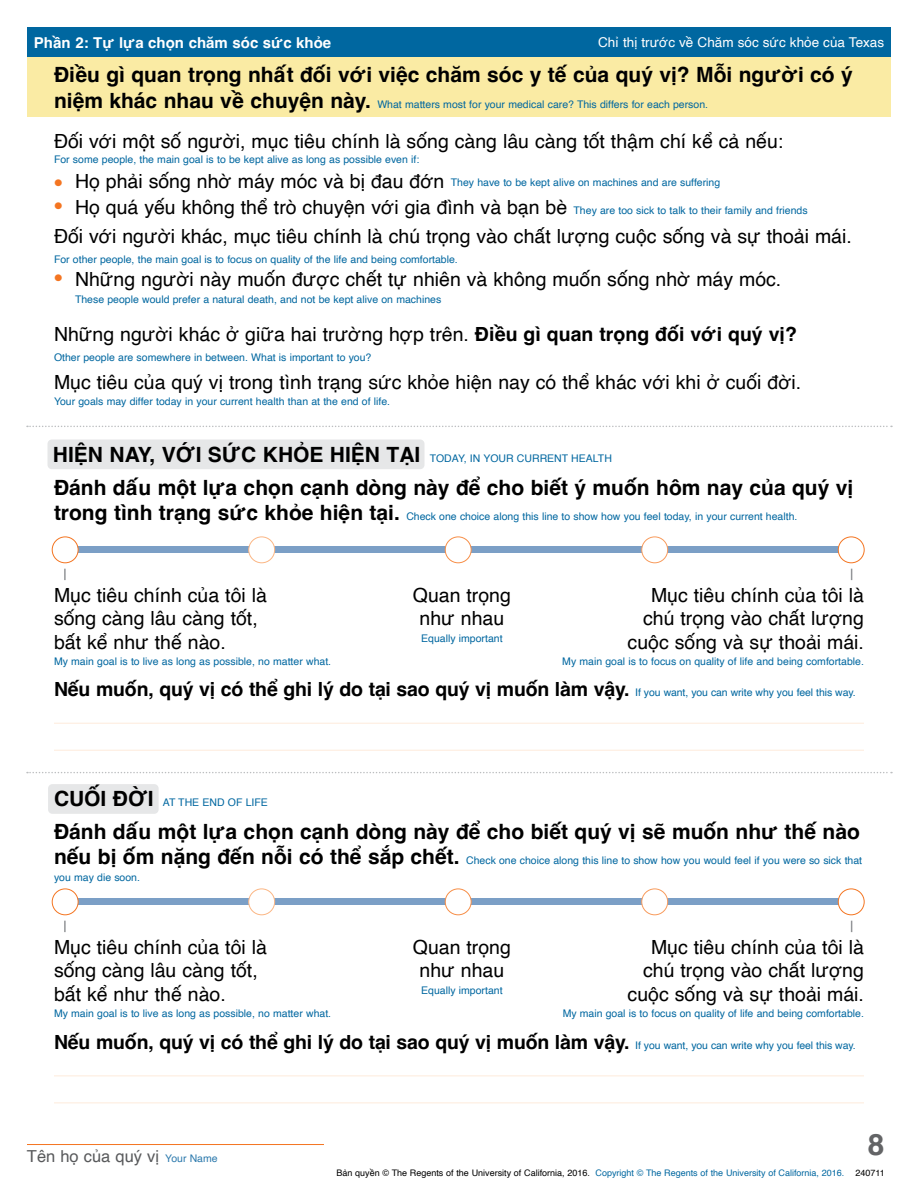
<style>
.page{position:relative;width:918px;height:1188px;background:#fff}
.page>*{position:absolute;margin:0;border:0;box-sizing:border-box;transform-origin:0 0}
.t1{font:700 30px "Helvetica";color:#636466}
.Title_2_-vi{font:700 21px "Helvetica";color:#000}
.Instruction_1_-vi{font:700 21px "Helvetica";color:#000}
.Paragraph_1_-vi{font:19.5px/23.4px "Helvetica";color:#000;text-align:center}
.Paragraph_1_-vi-2{font:700 19.5px "Helvetica";letter-spacing:-.01em;color:#000}
.t2{font:16.5px "Helvetica";color:#58595b}
.t3{font:700 15px "Helvetica";color:#fff}
.t4{font:13.5px "Helvetica";color:#fff}
.Title_2_-vi-2{font:10.5px/16.5px "Helvetica";color:#0067a0}
.Paragraph_1_-vi-3{font:10.5px "Helvetica";color:#0067a0}
.Instruction_1_-vi-2{font:10.5px "Helvetica";color:#0067a0}
.t5{font:9px "Helvetica";color:#000}
.s1{font-weight:700;font-size:21px;color:#000}
.s2{font-family:"Arial";font-weight:700;font-size:24px;color:#f47521}
.s3{font-size:19.5px;color:#000}
.s4{font-weight:700}
.s5{font-weight:400;font-size:10.5px;color:#0067a0}
.s6{font-size:10.5px;color:#2d7aad}
.s7{color:#0067a0}
</style>
<div class="page">
<div style="left:27px;top:27px;width:864px;height:42px;background:#0067a0"></div>
<hr style="left:27px;top:1144px;width:297px;height:1px;background:#f47521">
<div style="left:27px;top:57px;width:864px;height:60px;background:#faeba4"></div>
<div style="left:48px;top:440px;width:377px;height:29px;background:#e6e7e8;border-radius:4px"></div>
<div style="left:48px;top:784px;width:111px;height:30px;background:#e6e7e8;border-radius:4px"></div>
<svg style="left:64px;top:569px;width:2px;height:11px"></svg>
<div style="left:59px;top:546px;width:797px;height:7px;background:#7b9fc6"></div>
<div style="left:52px;top:537px;width:26px;height:26px;background:#fff;border-radius:50%"></div>
<div style="left:52px;top:537px;width:27px;height:26px;border:1px solid #f47521;border-radius:50%"></div>
<div style="left:445px;top:537px;width:26px;height:26px;background:#fff;border-radius:50%"></div>
<div style="left:445px;top:537px;width:27px;height:26px;border:1px solid #f78e47;border-radius:50%"></div>
<div style="left:249px;top:537px;width:26px;height:26px;background:#fff;border-radius:50%"></div>
<div style="left:248px;top:537px;width:27px;height:26px;border:1px solid #fbb684;border-radius:50%"></div>
<div style="left:642px;top:537px;width:26px;height:26px;background:#fff;border-radius:50%"></div>
<div style="left:641px;top:537px;width:27px;height:26px;border:1px solid #f89b5c;border-radius:50%"></div>
<div style="left:838px;top:537px;width:26px;height:26px;background:#fff;border-radius:50%"></div>
<div style="left:838px;top:537px;width:27px;height:26px;border:1px solid #f47521;border-radius:50%"></div>
<svg style="left:64px;top:921px;width:2px;height:11px"></svg>
<div style="left:59px;top:898px;width:797px;height:7px;background:#7b9fc6"></div>
<div style="left:52px;top:889px;width:26px;height:26px;background:#fff;border-radius:50%"></div>
<div style="left:52px;top:889px;width:27px;height:26px;border:1px solid #f47521;border-radius:50%"></div>
<div style="left:445px;top:889px;width:26px;height:26px;background:#fff;border-radius:50%"></div>
<div style="left:445px;top:889px;width:27px;height:26px;border:1px solid #f78e47;border-radius:50%"></div>
<div style="left:249px;top:889px;width:26px;height:26px;background:#fff;border-radius:50%"></div>
<div style="left:248px;top:889px;width:27px;height:26px;border:1px solid #fbb684;border-radius:50%"></div>
<div style="left:642px;top:889px;width:26px;height:26px;background:#fff;border-radius:50%"></div>
<div style="left:641px;top:889px;width:27px;height:26px;border:1px solid #f89b5c;border-radius:50%"></div>
<div style="left:838px;top:889px;width:26px;height:26px;background:#fff;border-radius:50%"></div>
<div style="left:838px;top:889px;width:27px;height:26px;border:1px solid #f47521;border-radius:50%"></div>
<svg style="left:27px;top:772px;width:865px;height:1px"></svg>
<svg style="left:27px;top:426px;width:865px;height:1px"></svg>
<hr style="left:54px;top:1076px;width:810px;height:1px;background:#feebdb">
<hr style="left:54px;top:1102px;width:810px;height:1px;background:#feebdb">
<hr style="left:54px;top:723px;width:810px;height:1px;background:#feebdb">
<hr style="left:54px;top:750px;width:810px;height:1px;background:#feebdb">
<p class="t3" style="left:34px;top:33px;width:299px">Phần 2: Tự lựa chọn chăm sóc sức khỏe</p>
<p class="t4" style="left:598px;top:32px;width:288px">Chỉ thị trước về Chăm sóc sức khỏe của Texas</p>
<p class="Instruction_1_-vi" style="left:54px;top:62px;width:800px">Điều gì quan trọng nhất đối với việc chăm sóc y tế của quý vị? Mỗi người có ý</p>
<p class="Instruction_1_-vi-2" style="left:54px;top:96px;width:656px"><span class="s1">niệm khác nhau về chuyện này.</span> What matters most for your medical care? This differs for each person.</p>
<p class="Paragraph_1_-vi" style="left:54px;top:130px;width:731px">Đối với một số người, mục tiêu chính là sống càng lâu càng tốt thậm chí kể cả nếu:</p>
<p class="Paragraph_1_-vi-3" style="left:54px;top:151px;width:367px">For some people, the main goal is to be kept alive as long as possible even if:</p>
<p class="Title_2_-vi-2" style="left:54px;top:175px;width:668px"><span class="s2">•</span> <span class="s3">Họ phải sống nhờ máy móc và bị đau đớn</span> They have to be kept alive on machines and are suffering</p>
<p class="Title_2_-vi-2" style="left:54px;top:202px;width:755px"><span class="s2">•</span> <span class="s3">Họ quá yếu không thể trò chuyện với gia đình và bạn bè</span> They are too sick to talk to their family and friends</p>
<p class="Paragraph_1_-vi" style="left:54px;top:226px;width:799px">Đối với người khác, mục tiêu chính là chú trọng vào chất lượng cuộc sống và sự thoải mái.</p>
<p class="Paragraph_1_-vi-3" style="left:54px;top:251px;width:405px">For other people, the main goal is to focus on quality of the life and being comfortable.</p>
<p class="Paragraph_1_-vi" style="left:54px;top:268px;width:729px"><span class="s2">•</span> Những người này muốn được chết tự nhiên và không muốn sống nhờ máy móc.</p>
<p class="Title_2_-vi-2" style="left:75px;top:291px;width:368px">These people would prefer a natural death, and not be kept alive on machines</p>
<p class="Paragraph_1_-vi" style="left:54px;top:323px;width:744px">Những người khác ở giữa hai trường hợp trên. <span class="s4">Điều gì quan trọng đối với quý vị?</span></p>
<p class="Paragraph_1_-vi-3" style="left:54px;top:349px;width:319px">Other people are somewhere in between. What is important to you?</p>
<p class="Paragraph_1_-vi" style="left:54px;top:371px;width:749px">Mục tiêu của quý vị trong tình trạng sức khỏe hiện nay có thể khác với khi ở cuối đời.</p>
<p class="Title_2_-vi-2" style="left:54px;top:394px;width:338px">Your goals may differ today in your current health than at the end of life.</p>
<p class="Title_2_-vi" style="left:53px;top:442px;width:561px">HIỆN NAY, VỚI SỨC KHỎE HIỆN TẠI <span class="s5">TODAY, IN YOUR CURRENT HEALTH</span></p>
<p class="Title_2_-vi" style="left:54px;top:475px;width:801px">Đánh dấu một lựa chọn cạnh dòng này để cho biết ý muốn hôm nay của quý vị</p>
<p class="Title_2_-vi-2" style="left:54px;top:508px;width:745px"><span class="s1">trong tình trạng sức khỏe hiện tại.</span> Check one choice along this line to show how you feel today, in your current health.</p>
<p class="Paragraph_1_-vi" style="left:54px;top:584px;width:214px;text-align:left">Mục tiêu chính của tôi là sống càng lâu càng tốt, bất kể như thế nào.</p>
<p class="Paragraph_1_-vi-3" style="left:54px;top:653px;width:279px">My main goal is to live as long as possible, no matter what.</p>
<p class="Paragraph_1_-vi" style="left:413px;top:584px;width:100px">Quan trọng như nhau</p>
<p class="Title_2_-vi-2" style="left:421px;top:630px;width:83px">Equally important</p>
<p class="Paragraph_1_-vi" style="left:628px;top:584px;width:238px;text-align:right">Mục tiêu chính của tôi là chú trọng vào chất lượng cuộc sống và sự thoải mái.</p>
<p class="Paragraph_1_-vi-3" style="left:562px;top:653px;width:303px">My main goal is to focus on quality of life and being comfortable.</p>
<p class="Paragraph_1_-vi-2" style="left:54px;top:677px;width:803px">Nếu muốn, quý vị có thể ghi lý do tại sao quý vị muốn làm vậy. <span class="s5">If you want, you can write why you feel this way.</span></p>
<p class="Title_2_-vi-2" style="left:54px;top:794px;width:215px"><span class="s1">CUỐI ĐỜI</span> AT THE END OF LIFE</p>
<p class="Title_2_-vi" style="left:54px;top:819px;width:807px">Đánh dấu một lựa chọn cạnh dòng này để cho biết quý vị sẽ muốn như thế nào</p>
<p class="Title_2_-vi-2" style="left:54px;top:853px;width:810px"><span class="s1">nếu bị ốm nặng đến nỗi có thể sắp chết.</span> Check one choice along this line to show how you would feel if you were so sick that you may die soon.</p>
<p class="Paragraph_1_-vi" style="left:54px;top:936px;width:214px;text-align:left">Mục tiêu chính của tôi là sống càng lâu càng tốt, bất kể như thế nào.</p>
<p class="Paragraph_1_-vi-3" style="left:54px;top:1005px;width:279px">My main goal is to live as long as possible, no matter what.</p>
<p class="Paragraph_1_-vi" style="left:413px;top:936px;width:100px">Quan trọng như nhau</p>
<p class="Title_2_-vi-2" style="left:421px;top:982px;width:83px">Equally important</p>
<p class="Paragraph_1_-vi" style="left:628px;top:936px;width:238px;text-align:right">Mục tiêu chính của tôi là chú trọng vào chất lượng cuộc sống và sự thoải mái.</p>
<p class="Paragraph_1_-vi-3" style="left:563px;top:1005px;width:303px">My main goal is to focus on quality of life and being comfortable.</p>
<p class="Paragraph_1_-vi-2" style="left:54px;top:1030px;width:803px">Nếu muốn, quý vị có thể ghi lý do tại sao quý vị muốn làm vậy. <span class="s5">If you want, you can write why you feel this way.</span></p>
<p class="t2" style="left:27px;top:1144px;width:192px">Tên họ của quý vị <span class="s6">Your Name</span></p>
<h1 class="t1" style="left:868px;top:1126px;width:18px">8</h1>
<p class="t5" style="left:336px;top:1166px;width:550px">Bản quyền © The Regents of the University of California, 2016. <span class="s7">Copyright © The Regents of the University of California, 2016.</span> 240711</p>
</div>
